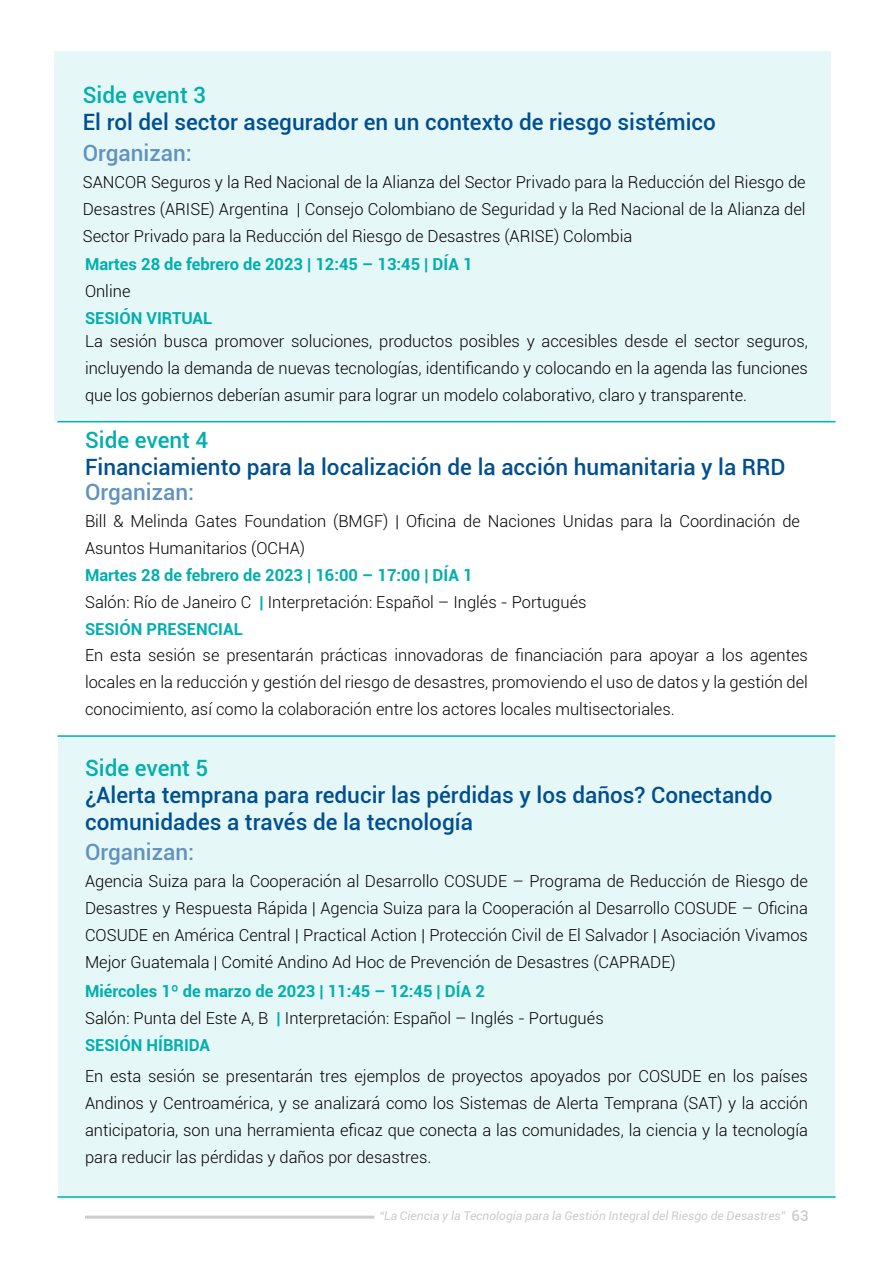
<style>
.page{position:relative;width:893px;height:1263px;background:#fff}
.page>*{position:absolute;margin:0;border:0;box-sizing:border-box;transform-origin:0 0}
.t1{font:500 22.5px/27px "Roboto";color:#004f91}
.t2{font:500 22.5px "Roboto";color:#00afae}
.t3{font:500 22.5px "Roboto";color:#6093bd}
.t4{font:300 16.5px/27px "Roboto";color:#000;text-align:justify}
.t5{font:700 16.5px "Roboto";color:#00afae}
.t6{font:italic 12px "Roboto";color:#ccc}
.s1{font-weight:700;color:#00afae}
.s2{font-weight:500;font-style:normal;font-size:15px}
</style>
<div class="page">
<div style="left:54px;top:52px;width:777px;height:369px;background:#e6f7f7"></div>
<div style="left:58px;top:737px;width:777px;height:462px;background:#e6f7f7"></div>
<hr style="left:57px;top:735px;width:778px;height:2px;background:#00afae">
<hr style="left:57px;top:1196px;width:778px;height:2px;background:#00afae">
<hr style="left:57px;top:421px;width:778px;height:1px;background:#00afae">
<hr style="left:85px;top:1215px;width:289px;height:3px;background:#ccc">
<h1 class="t2" style="left:83px;top:79px;width:125px">Side event 3</h1>
<h1 class="t1" style="left:83px;top:107px;width:635px">El rol del sector asegurador en un contexto de riesgo sistémico</h1>
<h1 class="t3" style="left:83px;top:137px;width:111px">Organizan:</h1>
<p class="t4" style="left:83px;top:168px;width:724px">SANCOR Seguros y la Red Nacional de la Alianza del Sector Privado para la Reducción del Riesgo de Desastres (ARISE) Argentina | Consejo Colombiano de Seguridad y la Red Nacional de la Alianza del Sector Privado para la Reducción del Riesgo de Desastres (ARISE) Colombia</p>
<p class="t5" style="left:85px;top:252px;width:389px">Martes 28 de febrero de 2023 | 12:45 – 13:45 | DÍA 1</p>
<p class="t4" style="left:85px;top:277px;width:47px">Online</p>
<p class="t5" style="left:85px;top:306px;width:129px">SESIÓN VIRTUAL</p>
<p class="t4" style="left:85px;top:327px;width:724px">La sesión busca promover soluciones, productos posibles y accesibles desde el sector seguros, incluyendo la demanda de nuevas tecnologías, identificando y colocando en la agenda las funciones que los gobiernos deberían asumir para lograr un modelo colaborativo, claro y transparente.</p>
<h1 class="t2" style="left:85px;top:424px;width:125px">Side event 4</h1>
<h1 class="t1" style="left:85px;top:453px;width:702px">Financiamiento para la localización de la acción humanitaria y la RRD</h1>
<h1 class="t3" style="left:85px;top:476px;width:111px">Organizan:</h1>
<p class="t4" style="left:85px;top:507px;width:717px">Bill &amp; Melinda Gates Foundation (BMGF) | Oficina de Naciones Unidas para la Coordinación de<br>Asuntos Humanitarios (OCHA)</p>
<p class="t4" style="left:85px;top:561px;width:503px;text-align:left"><span class="s1">Martes 28 de febrero de 2023 | 16:00 – 17:00 | DÍA 1<br></span>Salón: Río de Janeiro C <span class="s1">|</span> Interpretación: Español – Inglés - Portugués<br><span class="s1">SESIÓN PRESENCIAL</span></p>
<p class="t4" style="left:85px;top:641px;width:724px">En esta sesión se presentarán prácticas innovadoras de financiación para apoyar a los agentes locales en la reducción y gestión del riesgo de desastres, promoviendo el uso de datos y la gestión del conocimiento, así como la colaboración entre los actores locales multisectoriales.</p>
<h1 class="t2" style="left:85px;top:752px;width:125px">Side event 5</h1>
<h1 class="t1" style="left:85px;top:781px;width:689px">¿Alerta temprana para reducir las pérdidas y los daños? Conectando comunidades a través de la tecnología</h1>
<h1 class="t3" style="left:85px;top:836px;width:111px">Organizan:</h1>
<p class="t4" style="left:85px;top:867px;width:724px">Agencia Suiza para la Cooperación al Desarrollo COSUDE – Programa de Reducción de Riesgo de Desastres y Respuesta Rápida | Agencia Suiza para la Cooperación al Desarrollo COSUDE – Oficina COSUDE en América Central | Practical Action | Protección Civil de El Salvador | Asociación Vivamos Mejor Guatemala | Comité Andino Ad Hoc de Prevención de Desastres (CAPRADE)</p>
<p class="t4" style="left:85px;top:977px;width:520px;text-align:left"><span class="s1">Miércoles 1º de marzo de 2023 | 11:45 – 12:45 | DÍA 2<br></span>Salón: Punta del Este A, B <span class="s1">|</span> Interpretación: Español – Inglés - Portugués<br><span class="s1">SESIÓN HÍBRIDA</span></p>
<p class="t4" style="left:85px;top:1062px;width:724px">En esta sesión se presentarán tres ejemplos de proyectos apoyados por COSUDE en los países Andinos y Centroamérica, y se analizará como los Sistemas de Alerta Temprana (SAT) y la acción anticipatoria, son una herramienta eficaz que conecta a las comunidades, la ciencia y la tecnología para reducir las pérdidas y daños por desastres.</p>
<p class="t6" style="left:379px;top:1208px;width:431px">“La Ciencia y la Tecnología para la Gestión Integral del Riesgo de Desastres” <span class="s2">63</span></p>
</div>
